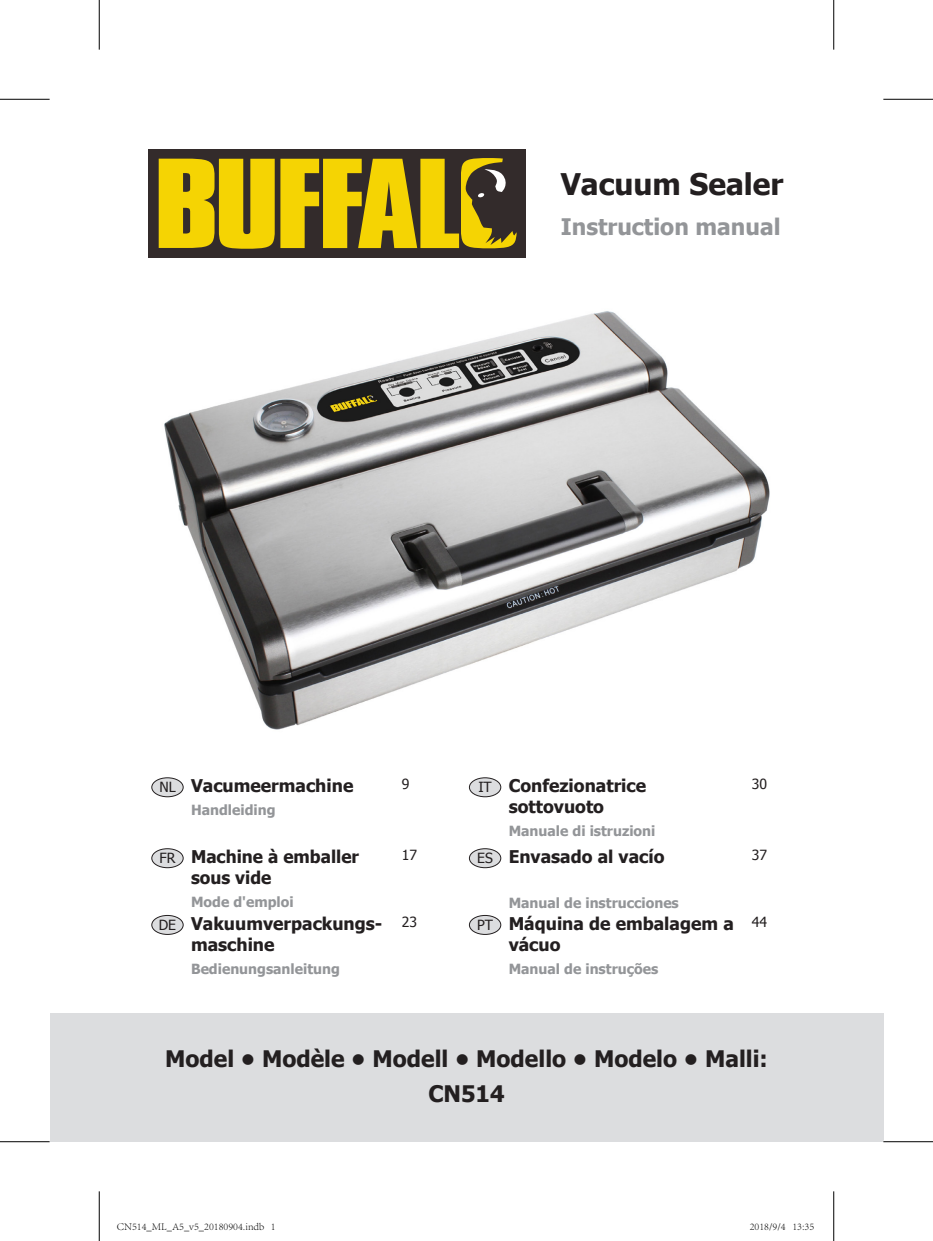
<style>
.page{position:relative;width:933px;height:1241px;background:#fff}
.page>*{position:absolute;margin:0;border:0;box-sizing:border-box;transform-origin:0 0}
.Product_name-UK{font:700 29.75px "Tahoma";color:#231f20}
.language_code-model{font:700 22.75px "Tahoma";color:#231f20}
.IM{font:700 22.75px "Tahoma";color:#939598}
.Product_name-Multi{font:700 17.5px/21px "Tahoma";color:#231f20}
.IM-Multi{font:700 14px "Tahoma";color:#939598}
.t1{font:14px "Tahoma";color:#231f20}
.Product_name-Multi-2{font:700 14px "Tahoma";color:#939598}
.t2{font:300 10.5px "Adobe Song Std";color:#000}
</style>
<div class="page">
<div style="left:50px;top:1013px;width:833px;height:128px;background:#dcdddf"></div>
<div style="left:149px;top:149px;width:377px;height:109px;background:#332b2b"></div>
<svg style="left:159px;top:158px;width:357px;height:91px"></svg>
<img style="left:164px;top:311px;width:606px;height:419px">
<div style="left:152px;top:777px;width:31px;height:19px;background:#dcdddf;border-radius:50%"></div>
<div style="left:151px;top:777px;width:33px;height:20px;border:1px solid #231f20;border-radius:50%"></div>
<div style="left:469px;top:777px;width:32px;height:19px;background:#dcdddf;border-radius:50%"></div>
<div style="left:469px;top:777px;width:32px;height:20px;border:1px solid #231f20;border-radius:50%"></div>
<div style="left:152px;top:848px;width:31px;height:19px;background:#dcdddf;border-radius:50%"></div>
<div style="left:151px;top:848px;width:33px;height:20px;border:1px solid #231f20;border-radius:50%"></div>
<div style="left:469px;top:848px;width:32px;height:19px;background:#dcdddf;border-radius:50%"></div>
<div style="left:469px;top:848px;width:32px;height:20px;border:1px solid #231f20;border-radius:50%"></div>
<div style="left:152px;top:915px;width:31px;height:19px;background:#dcdddf;border-radius:50%"></div>
<div style="left:151px;top:914px;width:33px;height:20px;border:1px solid #231f20;border-radius:50%"></div>
<div style="left:469px;top:915px;width:32px;height:19px;background:#dcdddf;border-radius:50%"></div>
<div style="left:469px;top:914px;width:32px;height:20px;border:1px solid #231f20;border-radius:50%"></div>
<hr style="left:0;top:99px;width:50px;height:1px;background:#000">
<hr style="left:883px;top:99px;width:50px;height:1px;background:#000">
<hr style="left:0;top:1141px;width:50px;height:1px;background:#000">
<hr style="left:883px;top:1141px;width:50px;height:1px;background:#000">
<hr style="left:99px;top:0;width:1px;height:50px;background:#000">
<hr style="left:99px;top:1191px;width:1px;height:49px;background:#000">
<hr style="left:833px;top:0;width:1px;height:50px;background:#000">
<hr style="left:833px;top:1191px;width:1px;height:49px;background:#000">
<p class="Product_name-UK" style="left:561px;top:163px;width:224px">Vacuum Sealer</p>
<p class="IM" style="left:561px;top:210px;width:221px">Instruction manual</p>
<p class="t1" style="left:159px;top:777px;width:18px">NL</p>
<p class="Product_name-Multi" style="left:191px;top:774px;width:164px">Vacumeermachine</p>
<p class="IM-Multi" style="left:191px;top:800px;width:86px">Handleiding</p>
<p class="t1" style="left:159px;top:848px;width:17px">FR</p>
<p class="Product_name-Multi" style="left:191px;top:845px;width:169px">Machine à emballer sous vide</p>
<p class="Product_name-Multi-2" style="left:191px;top:892px;width:104px">Mode d'emploi</p>
<p class="t1" style="left:159px;top:915px;width:19px">DE</p>
<p class="Product_name-Multi" style="left:191px;top:912px;width:193px">Vakuumverpackungs&shy;maschine</p>
<p class="IM-Multi" style="left:191px;top:959px;width:150px">Bedienungsanleitung</p>
<p class="t1" style="left:402px;top:774px;width:9px">9</p>
<p class="t1" style="left:478px;top:777px;width:15px">IT</p>
<p class="Product_name-Multi" style="left:508px;top:774px;width:139px">Confezionatrice sottovuoto</p>
<p class="IM-Multi" style="left:508px;top:821px;width:148px">Manuale di istruzioni</p>
<p class="t1" style="left:402px;top:845px;width:17px">17</p>
<p class="t1" style="left:477px;top:848px;width:17px">ES</p>
<p class="Product_name-Multi" style="left:508px;top:845px;width:157px">Envasado al vacío</p>
<p class="IM-Multi" style="left:508px;top:893px;width:172px">Manual de instrucciones</p>
<p class="t1" style="left:402px;top:912px;width:17px">23</p>
<p class="t1" style="left:477px;top:915px;width:17px">PT</p>
<p class="Product_name-Multi" style="left:508px;top:912px;width:227px">Máquina de embalagem a vácuo</p>
<p class="IM-Multi" style="left:508px;top:959px;width:151px">Manual de instruções</p>
<p class="t1" style="left:752px;top:774px;width:17px">30</p>
<p class="t1" style="left:752px;top:845px;width:17px">37</p>
<p class="t1" style="left:752px;top:912px;width:17px">44</p>
<p class="language_code-model" style="left:165px;top:1042px;width:604px">Model • Modèle • Modell • Modello • Modelo • Malli:</p>
<p class="language_code-model" style="left:428px;top:1077px;width:78px">CN514</p>
<p class="t2" style="left:117px;top:1220px;width:160px">CN514_ML_A5_v5_20180904.indb 1</p>
<p class="t2" style="left:749px;top:1220px;width:66px">2018/9/4 13:35</p>
</div>
